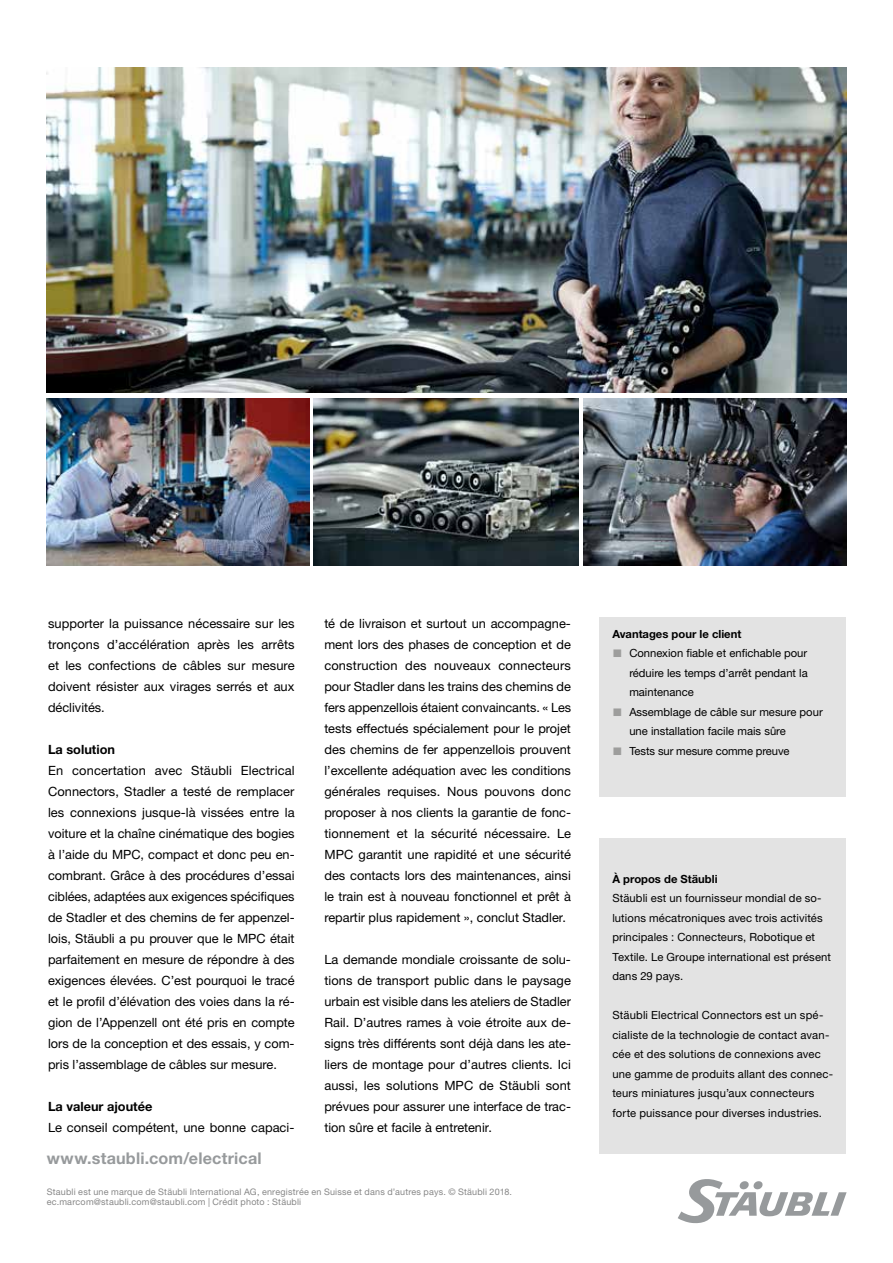
<style>
.page{position:relative;width:893px;height:1263px;background:#fff}
.page>*{position:absolute;margin:0;border:0;box-sizing:border-box;transform-origin:0 0}
.t1{font:700 16.2px "Helvetica Neue LTW1 G";letter-spacing:.01em;color:#979a9c}
.t2{font:12.75px/21px "Helvetica Neue LTW1 G";color:#000;text-align:justify}
.t3{font:700 12.75px "Helvetica Neue LTW1 G";color:#000}
.t4{font:11.25px/19.5px "Helvetica Neue LTW1 G";letter-spacing:.01em;color:#000}
.t5{font:700 11.25px "Helvetica Neue LTW1 G";color:#000}
.t6{font:11.25px "Helvetica Neue LTW1 G";letter-spacing:-.01em;color:#000}
.t7{font:9px/10.8px "Helvetica Neue LTW1 G";letter-spacing:.02em;color:#878787}
.s1{font-family:"Adobe Myungjo Std";font-weight:500;font-size:9.9px;color:#9d9d9c}
</style>
<div class="page">
<img style="left:47px;top:68px;width:799px;height:325px">
<img style="left:47px;top:398px;width:263px;height:167px">
<img style="left:314px;top:398px;width:264px;height:167px">
<img style="left:583px;top:398px;width:263px;height:167px">
<svg style="left:678px;top:1179px;width:169px;height:45px"></svg>
<div style="left:600px;top:617px;width:246px;height:179px;background:#e3e3e3"></div>
<div style="left:600px;top:838px;width:246px;height:315px;background:#e3e3e3"></div>
<p class="t2" style="left:48px;top:613px;width:248px">supporter la puissance nécessaire sur les tronçons d’accélération après les arrêts et les confections de câbles sur mesure doivent résister aux virages serrés et aux déclivités.</p>
<p class="t3" style="left:48px;top:742px;width:69px">La solution</p>
<p class="t2" style="left:48px;top:760px;width:248px">En concertation avec Stäubli Electrical Connectors, Stadler a testé de remplacer les connexions jusque-là vissées entre la voiture et la chaîne cinématique des bogies à l’aide du MPC, compact et donc peu en&shy;combrant. Grâce à des procédures d’essai ciblées, adaptées aux exigences spécifiques de Stadler et des chemins de fer appenzel&shy;lois, Stäubli a pu prouver que le MPC était parfaitement en mesure de répondre à des exigences élevées. C’est pourquoi le tracé et le profil d’élévation des voies dans la ré&shy;gion de l’Appenzell ont été pris en compte lors de la conception et des essais, y com&shy;pris l’assemblage de câbles sur mesure.</p>
<p class="t3" style="left:48px;top:1099px;width:106px">La valeur ajoutée</p>
<p class="t2" style="left:48px;top:1117px;width:248px">Le conseil compétent, une bonne capaci-</p>
<p class="t2" style="left:324px;top:613px;width:248px">té de livraison et surtout un accompagne&shy;ment lors des phases de conception et de construction des nouveaux connecteurs pour Stadler dans les trains des chemins de fers appenzellois étaient convaincants. « Les tests effectués spécialement pour le projet des chemins de fer appenzellois prouvent l’excellente adéquation avec les conditions générales requises. Nous pouvons donc proposer à nos clients la garantie de fonc&shy;tionnement et la sécurité nécessaire. Le MPC garantit une rapidité et une sécurité des contacts lors des maintenances, ainsi le train est à nouveau fonctionnel et prêt à repartir plus rapidement », conclut Stadler.</p>
<p class="t2" style="left:324px;top:949px;width:248px">La demande mondiale croissante de solu&shy;tions de transport public dans le paysage urbain est visible dans les ateliers de Stadler Rail. D’autres rames à voie étroite aux de&shy;signs très différents sont déjà dans les ate&shy;liers de montage pour d’autres clients. Ici aussi, les solutions MPC de Stäubli sont prévues pour assurer une interface de trac&shy;tion sûre et facile à entretenir.</p>
<p class="t1" style="left:47px;top:1148px;width:216px">www.staubli.com/electrical</p>
<p class="t7" style="left:47px;top:1186px;width:467px">Staubli est une marque de Stäubli International AG, enregistrée en Suisse et dans d’autres pays. © Stäubli 2018. ec.marcom@staubli.com@staubli.com | Crédit photo : Stäubli</p>
<p class="t5" style="left:612px;top:627px;width:131px">Avantages pour le client</p>
<p class="t4" style="left:629px;top:643px;width:180px;text-align:justify;text-indent:-17px"><span class="s1">■</span> Connexion fiable et enfichable pour réduire les temps d’arrêt pendant la maintenance</p>
<p class="t4" style="left:629px;top:702px;width:195px;text-indent:-17px"><span class="s1">■</span> Assemblage de câble sur mesure pour une installation facile mais sûre</p>
<p class="t6" style="left:612px;top:744px;width:179px"><span class="s1">■</span> Tests sur mesure comme preuve</p>
<p class="t5" style="left:612px;top:872px;width:107px">À propos de Stäubli</p>
<p class="t4" style="left:612px;top:888px;width:220px">Stäubli est un fournisseur mondial de so&shy;lutions mécatroniques avec trois activités principales : Connecteurs, Robotique et Textile. Le Groupe international est présent dans 29 pays.</p>
<p class="t4" style="left:612px;top:1005px;width:222px">Stäubli Electrical Connectors est un spé&shy;cialiste de la technologie de contact avan&shy;cée et des solutions de connexions avec une gamme de produits allant des connec&shy;teurs miniatures jusqu’aux connecteurs forte puissance pour diverses industries.</p>
</div>
